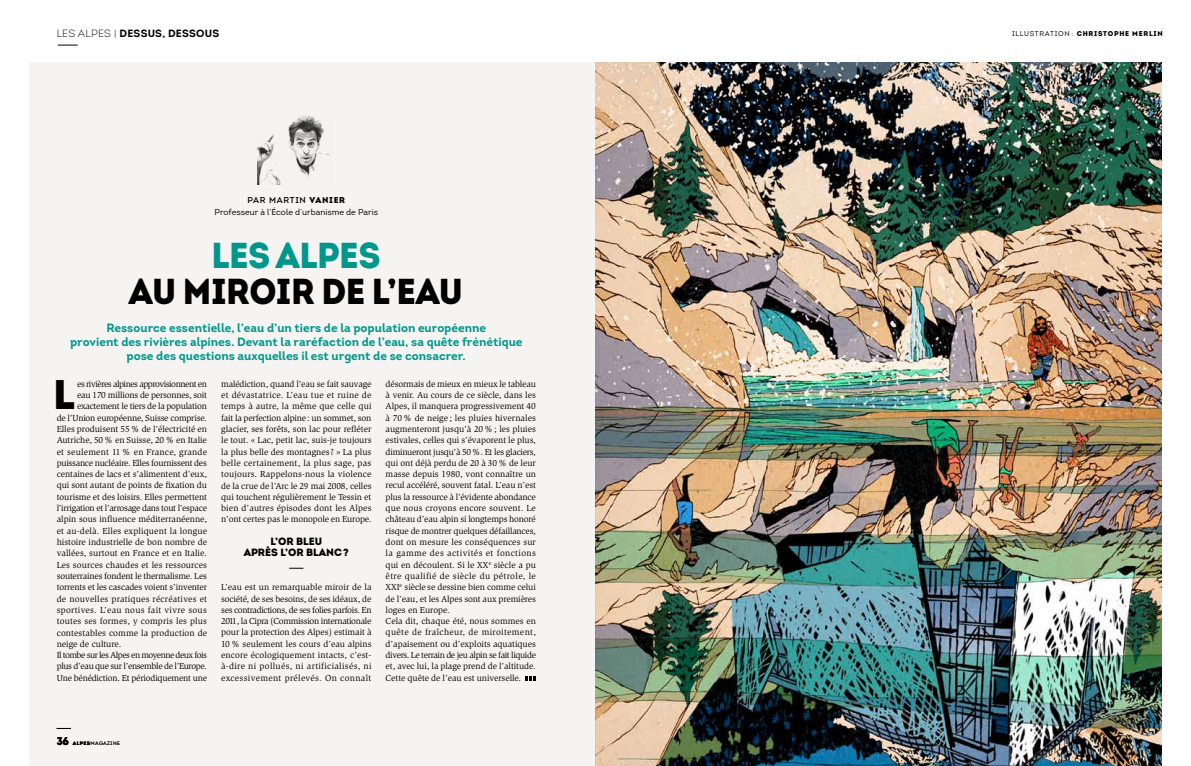
<style>
.page{position:relative;width:1191px;height:766px;background:#fff}
.page>*{position:absolute;margin:0;border:0;box-sizing:border-box;transform-origin:0 0}
.t1{font:41.3px "Intro Black Alt";color:#000}
.t2{font:900 36px "Intro";letter-spacing:-.01em;color:#000;scale:.95 1}
.t3{font:900 36px "Intro";letter-spacing:-.01em;color:#00978b;scale:.95 1}
.t4{font:700 12px/14px "Intro";color:#00978b;text-align:center}
.t5{font:900 10.5px/11.3px "Intro";color:#000;text-align:center}
.t6{font:700 10.5px "Intro";letter-spacing:.02em;color:#000}
.t7{font:9px/11.3px "Slimbach Std";letter-spacing:-.005em;color:#000;text-align:justify}
.t8{font:9px "Slimbach Std";letter-spacing:-.03em;color:#000}
.t9{font:9px "Slimbach Std";letter-spacing:.015em;color:#000}
.t10{font:9px "Slimbach Std";letter-spacing:.025em;color:#000}
.t11{font:9px "Slimbach Std";letter-spacing:-.04em;color:#000}
.t12{font:9px "Slimbach Std";letter-spacing:-.055em;color:#000}
.t13{font:9px "Slimbach Std";letter-spacing:-.05em;color:#000}
.t14{font:9px "Slimbach Std";letter-spacing:.03em;color:#000}
.t15{font:9px "Slimbach Std";letter-spacing:-.025em;color:#000}
.t16{font:9px "Slimbach Std";letter-spacing:.02em;color:#000}
.t17{font:8.5px/11.5px "Intro";color:#000}
.t18{font:900 7px "Intro";letter-spacing:.1em;color:#000}
.t19{font:5px "Intro";letter-spacing:.085em;color:#000}
.s1{font-weight:300}
.s2{font-weight:400}
.s3{font-style:inherit}
.s4{font-weight:900}
.s5{font-family:"Intro Black Alt";font-size:11px}
.s6{font-family:"Intro Black Alt"}
</style>
<div class="page">
<div style="left:29px;top:62px;width:1132px;height:703px;background:#f5f4f3"></div>
<svg style="left:289px;top:567px;width:14px;height:1px"></svg>
<img style="left:257px;top:116px;width:73px;height:69px">
<svg style="left:525px;top:676px;width:11px;height:4px"></svg>
<svg style="left:58px;top:45px;width:20px;height:1px"></svg>
<img style="left:595px;top:62px;width:566px;height:703px">
<svg style="left:57px;top:727px;width:14px;height:1px"></svg>
<p class="t6" style="left:57px;top:26px;width:164px"><span class="s1">LES ALPES |</span> DESSUS, DESSOUS</p>
<p class="t18" style="left:1012px;top:29px;width:152px"><span class="s2">Illustration :</span> CHRISTOPHE MERLIN</p>
<p class="t17" style="left:214px;top:195px;width:165px;text-indent:33px"><span class="s3">PAR MARTIN</span> <span class="s4">VANIER<br></span>Professeur à l’École d’urbanisme de Paris</p>
<h2 class="t3" style="left:211px;top:231px;width:179px">LES ALPES</h2>
<h2 class="t2" style="left:129px;top:267px;width:353px">AU MIROIR DE L’EAU</h2>
<h3 class="t4" style="left:70px;top:320px;width:454px">Ressource essentielle, l’eau d’un tiers de la population européenne<br>provient des rivières alpines. Devant la raréfaction de l’eau, sa quête frénétique pose des questions auxquelles il est urgent de se consacrer.</h3>
<h1 class="t1" style="left:53px;top:367px;width:23px">L</h1>
<p class="t13" style="left:77px;top:378px;width:131px">es rivières alpines approvisionnent en</p>
<p class="t7" style="left:77px;top:389px;width:131px">eau 170 millions de personnes, soit</p>
<p class="t15" style="left:77px;top:401px;width:131px">exactement le tiers de la population</p>
<p class="t7" style="left:57px;top:412px;width:152px">de l’Union européenne, Suisse comprise.</p>
<p class="t7" style="left:57px;top:423px;width:152px">Elles produisent 55% de l’électricité en</p>
<p class="t7" style="left:57px;top:434px;width:152px">Autriche, 50% en Suisse, 20% en Italie</p>
<p class="t10" style="left:57px;top:446px;width:152px">et seulement 11 % en France, grande</p>
<p class="t8" style="left:57px;top:457px;width:152px">puissance nucléaire. Elles fournissent des</p>
<p class="t7" style="left:57px;top:468px;width:152px">centaines de lacs et s’alimentent d’eux,</p>
<p class="t7" style="left:57px;top:479px;width:152px">qui sont autant de points de fixation du</p>
<p class="t7" style="left:57px;top:491px;width:152px">tourisme et des loisirs. Elles permettent</p>
<p class="t8" style="left:57px;top:502px;width:152px">l’irrigation et l’arrosage dans tout l’espace</p>
<p class="t7" style="left:57px;top:513px;width:152px">alpin sous influence méditerranéenne,</p>
<p class="t9" style="left:57px;top:525px;width:152px">et au-delà. Elles expliquent la longue</p>
<p class="t7" style="left:57px;top:536px;width:152px">histoire industrielle de bon nombre de</p>
<p class="t7" style="left:57px;top:547px;width:152px">vallées, surtout en France et en Italie.</p>
<p class="t7" style="left:57px;top:559px;width:152px">Les sources chaudes et les ressources</p>
<p class="t7" style="left:57px;top:570px;width:152px">souterraines fondent le thermalisme. Les</p>
<p class="t7" style="left:57px;top:581px;width:152px">torrents et les cascades voient s’inventer</p>
<p class="t10" style="left:57px;top:593px;width:152px">de nouvelles pratiques récréatives et</p>
<p class="t14" style="left:57px;top:604px;width:152px">sportives. L’eau nous fait vivre sous</p>
<p class="t16" style="left:57px;top:616px;width:152px">toutes ses formes, y compris les plus</p>
<p class="t9" style="left:57px;top:627px;width:152px">contestables comme la production de</p>
<p class="t7" style="left:57px;top:638px;width:66px">neige de culture.</p>
<p class="t12" style="left:57px;top:649px;width:152px">Il tombe sur les Alpes en moyenne deux fois</p>
<p class="t11" style="left:57px;top:661px;width:152px">plus d’eau que sur l’ensemble de l’Europe.</p>
<p class="t7" style="left:57px;top:672px;width:152px">Une bénédiction. Et périodiquement une</p>
<p class="t7" style="left:221px;top:378px;width:152px">malédiction, quand l’eau se fait sauvage et dévastatrice. L’eau tue et ruine de temps à autre, la même que celle qui fait la perfection alpine: un sommet, son glacier, ses forêts, son lac pour refléter le tout. « Lac, petit lac, suis-je toujours la plus belle des montagnes ? » La plus belle certainement, la plus sage, pas toujours. Rappelons-nous la violence de la crue de l’Arc le 29 mai 2008, celles qui touchent régulièrement le Tessin et bien d’autres épisodes dont les Alpes n’ont certes pas le monopole en Europe.</p>
<p class="t5" style="left:244px;top:535px;width:107px">L’OR BLEU<br>APRÈS L’OR BLANC?</p>
<p class="t7" style="left:221px;top:581px;width:152px">L’eau est un remarquable miroir de la société, de ses besoins, de ses idéaux, de ses contradictions, de ses folies parfois. En 2011, la Cipra (Commission internationale pour la protection des Alpes) estimait à 10% seulement les cours d’eau alpins encore écologiquement intacts, c’est&shy;à-dire ni pollués, ni artificialisés, ni excessivement prélevés. On connaît</p>
<p class="t7" style="left:386px;top:378px;width:152px;text-align:left">désormais de mieux en mieux le tableau à venir. Au cours de ce siècle, dans les Alpes, il manquera progressivement 40 à 70% de neige ; les pluies hivernales augmenteront jusqu’à 20%; les pluies estivales, celles qui s’évaporent le plus, diminueront jusqu’à 50%. Et les glaciers, qui ont déjà perdu de 20 à 30% de leur masse depuis 1980, vont connaître un recul accéléré, souvent fatal. L’eau n’est plus la ressource à l’évidente abondance que nous croyons encore souvent. Le château d’eau alpin si longtemps honoré risque de montrer quelques défaillances, dont on mesure les conséquences sur la gamme des activités et fonctions qui en découlent. Si le XX<sup>e</sup> siècle a pu être qualifié de siècle du pétrole, le XXI<sup>e</sup> siècle se dessine bien comme celui de l’eau, et les Alpes sont aux premières loges en Europe.<br>Cela dit, chaque été, nous sommes en quête de fraîcheur, de miroitement, d’apaisement ou d’exploits aquatiques divers. Le terrain de jeu alpin se fait liquide et, avec lui, la plage prend de l’altitude.<br>Cette quête de l’eau est universelle.</p>
<p class="t19" style="left:57px;top:740px;width:65px"><span class="s5">36</span> <span class="s6">ALPES</span>MAGAZIN E</p>
</div>
